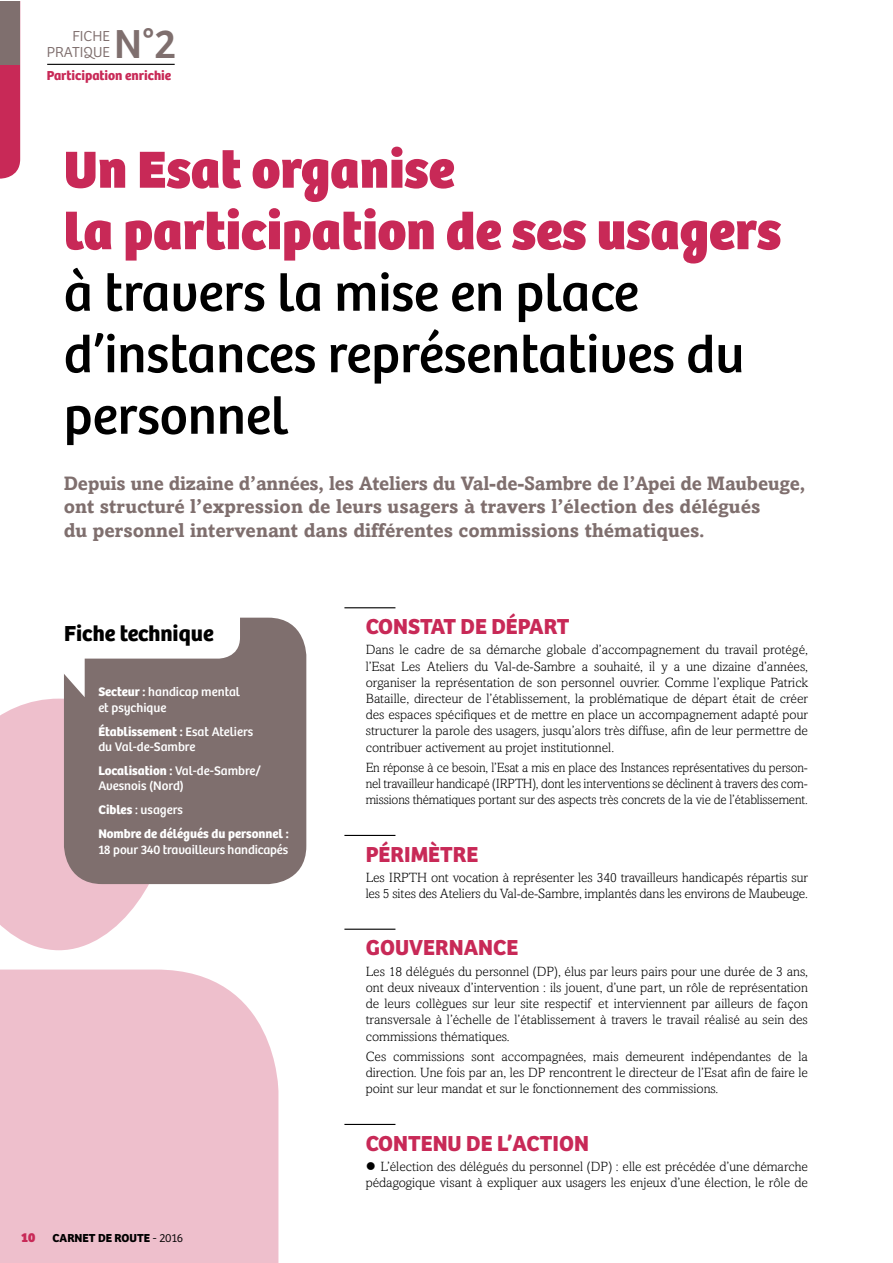
<style>
.page{position:relative;width:893px;height:1263px;background:#fff}
.page>*{position:absolute;margin:0;border:0;box-sizing:border-box;transform-origin:0 0}
.t1{font:54px/61.5px "Bree";color:#000}
.t2{font:800 54px/61.5px "Bree";color:#c82957}
.t3{font:42px "Bree";color:#7f6f6e}
.t4{font:700 22.5px "Bree";color:#c82957}
.t5{font:700 22.5px "Bree";color:#000}
.t6{font:700 19.5px/23.4px "Amasis";color:#7f6f6e}
.t7{font:300 15px/16.5px "Bree";letter-spacing:-.005em;color:#7f6f6e;text-align:right}
.t8{font:300 13.5px/16.2px "Amasis";color:#000;text-align:justify}
.t9{font:300 13.5px/16.2px "Amasis";color:#000;text-align:justify;scale:.96 1}
.t10{font:700 13.5px "Bree";color:#c82957}
.t11{font:800 13.5px "Bree";color:#c82957}
.t12{font:12.9px/15.5px "Bree";letter-spacing:-.005em;color:#fff}
.t13{font:700 12.9px/24px "Bree";color:#fff}
.t14{font:700 12px "Bree";color:#000}
.s1{font-weight:700}
.s2{font-weight:400}
.s3{font-weight:300}
</style>
<div class="page">
<div style="left:0;top:969px;width:278px;height:294px;background:#eebfcc"></div>
<div style="left:0;top:64px;width:20px;height:115px;background:#c82957"></div>
<div style="left:0;top:1px;width:20px;height:63px;background:#7f6f6e"></div>
<hr style="left:47px;top:64px;width:128px;height:1px;background:#000">
<div style="left:64px;top:618px;width:242px;height:266px;background:#7f6f6e;border-radius:38px"></div>
<div style="left:44px;top:589px;width:196px;height:70px;background:#fff;border-radius:21px"></div>
<svg style="left:0;top:658px;width:170px;height:292px"></svg>
<hr style="left:344px;top:607px;width:51px;height:1px;background:#000">
<hr style="left:344px;top:835px;width:51px;height:1px;background:#000">
<hr style="left:344px;top:929px;width:51px;height:1px;background:#000">
<hr style="left:344px;top:1124px;width:51px;height:1px;background:#000">
<h2 class="t3" style="left:114px;top:19px;width:64px">N°2</h2>
<p class="t7" style="left:47px;top:28px;width:65px">FICHE<br>PRATIQUE</p>
<p class="t10" style="left:47px;top:67px;width:126px">Participation enrichie</p>
<h1 class="t2" style="left:64px;top:139px;width:719px">Un Esat organise<br>la participation de ses usagers</h1>
<h1 class="t1" style="left:64px;top:263px;width:682px">à travers la mise en place d’instances représentatives du personnel</h1>
<h3 class="t6" style="left:64px;top:472px;width:743px">Depuis une dizaine d’années, les Ateliers du Val-de-Sambre de l’Apei de Maubeuge, ont structuré l’expression de leurs usagers à travers l’élection des délégués<br>du personnel intervenant dans différentes commissions thématiques.</h3>
<h3 class="t5" style="left:64px;top:620px;width:151px">Fiche technique</h3>
<p class="t12" style="left:98px;top:684px;width:143px"><span class="s1">Secteur :</span> handicap mental et psychique</p>
<p class="t12" style="left:98px;top:724px;width:156px"><span class="s1">Établissement :</span> Esat Ateliers du Val-de-Sambre</p>
<p class="t12" style="left:98px;top:763px;width:164px"><span class="s1">Localisation :</span> Val-de-Sambre/<br>Avesnois (Nord)</p>
<p class="t13" style="left:98px;top:798px;width:192px">Cibles <span class="s2">: usagers<br></span>Nombre de délégués du personnel :</p>
<p class="t12" style="left:98px;top:842px;width:191px">18 pour 340 travailleurs handicapés</p>
<p class="t11" style="left:21px;top:1229px;width:16px">10</p>
<p class="t14" style="left:52px;top:1230px;width:132px">CARNET DE ROUTE <span class="s3">- 2016</span></p>
<h3 class="t4" style="left:366px;top:613px;width:205px">CONSTAT DE DÉPART</h3>
<p class="t8" style="left:366px;top:642px;width:444px">Dans le cadre de sa démarche globale d’accompagnement du travail protégé, l’Esat Les Ateliers du Val-de-Sambre a souhaité, il y a une dizaine d’années, organiser la représentation de son personnel ouvrier. Comme l’explique Patrick Bataille, directeur de l’établissement, la problématique de départ était de créer des espaces spécifiques et de mettre en place un accompagnement adapté pour structurer la parole des usagers, jusqu’alors très diffuse, afin de leur permettre de contribuer activement au projet institutionnel.</p>
<p class="t9" style="left:366px;top:759px;width:462px">En réponse à ce besoin, l’Esat a mis en place des Instances représentatives du person&shy;nel travailleur handicapé (IRPTH), dont les interventions se déclinent à travers des com&shy;missions thématiques portant sur des aspects très concrets de la vie de l’établissement.</p>
<h3 class="t4" style="left:366px;top:840px;width:114px">PÉRIMÈTRE</h3>
<p class="t8" style="left:366px;top:869px;width:444px">Les IRPTH ont vocation à représenter les 340 travailleurs handicapés répartis sur les 5 sites des Ateliers du Val-de-Sambre, implantés dans les environs de Maubeuge.</p>
<h3 class="t4" style="left:366px;top:934px;width:154px">GOUVERNANCE</h3>
<p class="t8" style="left:366px;top:963px;width:444px">Les 18 délégués du personnel (DP), élus par leurs pairs pour une durée de 3 ans, ont deux niveaux d’intervention : ils jouent, d’une part, un rôle de représentation de leurs collègues sur leur site respectif et interviennent par ailleurs de façon transversale à l’échelle de l’établissement à travers le travail réalisé au sein des commissions thématiques.</p>
<p class="t8" style="left:366px;top:1048px;width:444px">Ces commissions sont accompagnées, mais demeurent indépendantes de la direction. Une fois par an, les DP rencontrent le directeur de l’Esat afin de faire le point sur leur mandat et sur le fonctionnement des commissions.</p>
<h3 class="t4" style="left:366px;top:1129px;width:225px">CONTENU DE L’ACTION</h3>
<p class="t8" style="left:366px;top:1158px;width:444px;text-align:right">L’élection des délégués du personnel (DP) : elle est précédée d’une démarche pédagogique visant à expliquer aux usagers les enjeux d’une élection, le rôle de</p>
</div>
